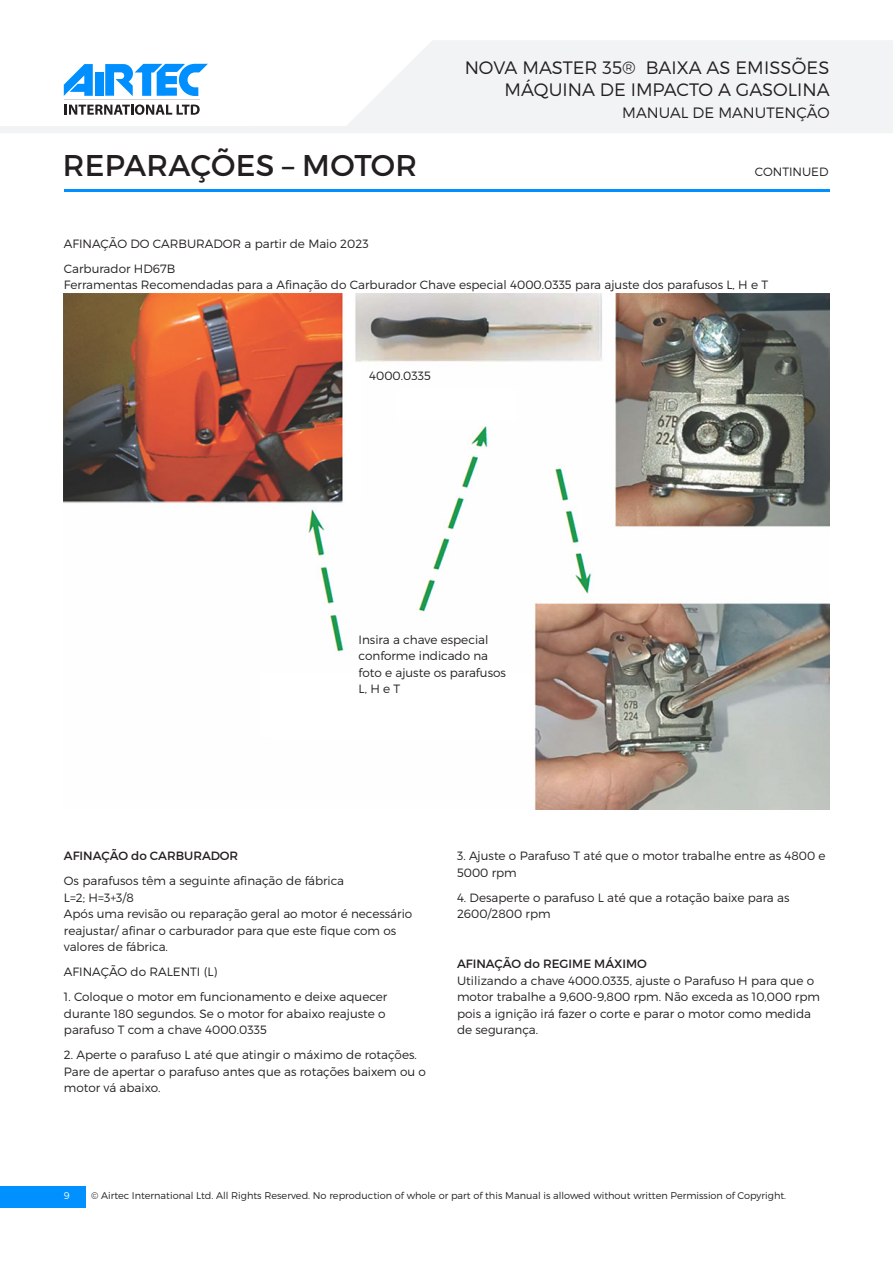
<style>
.page{position:relative;width:893px;height:1263px;background:#fff}
.page>*{position:absolute;margin:0;border:0;box-sizing:border-box;transform-origin:0 0}
.t1{font:30px "Montserrat";letter-spacing:.01em;color:#231f20}
.t2{font:300 18px/22.2px "Montserrat";color:#231f20;text-align:right}
.t3{font:300 15px "Montserrat";color:#231f20}
.t4{font:300 12px/16.5px "Montserrat";color:#231f20}
.t5{font:12px "Montserrat";color:#231f20}
.t6{font:300 9.75px "Montserrat";color:#231f20}
.t7{font:300 9.75px "Montserrat";color:#fff}
.s1{font-weight:400}
</style>
<div class="page">
<svg style="left:0;top:40px;width:893px;height:93px;fill:#f2f3f4"></svg>
<div style="left:0;top:1186px;width:85px;height:22px;background:#0090ff"></div>
<svg style="left:65px;top:104px;width:135px;height:11px"></svg>
<hr style="left:64px;top:99px;width:135px;height:1px;background:#d1d1d4">
<svg style="left:64px;top:64px;width:29px;height:32px"></svg>
<div style="left:95px;top:73px;width:9px;height:23px;background:#008fff"></div>
<svg style="left:105px;top:64px;width:103px;height:32px"></svg>
<hr style="left:64px;top:189px;width:766px;height:2px;background:#0090ff">
<img style="left:64px;top:293px;width:765px;height:516px">
<p class="t1" style="left:63px;top:146px;width:356px">REPARAÇÕES – MOTOR</p>
<h2 class="t2" style="left:465px;top:56px;width:366px">NOVA MASTER 35® BAIXA AS EMISSÕES<br>MÁQUINA DE IMPACTO A GASOLINA</h2>
<p class="t3" style="left:622px;top:104px;width:209px">MANUAL DE MANUTENÇÃO</p>
<p class="t4" style="left:755px;top:163px;width:75px">CONTINUED</p>
<p class="t4" style="left:64px;top:235px;width:306px">AFINAÇÃO DO CARBURADOR a partir de Maio 2023</p>
<p class="t4" style="left:64px;top:260px;width:706px">Carburador HD67B<br>Ferramentas Recomendadas para a Afinação do Carburador Chave especial 4000.0335 para ajuste dos parafusos L, H e T</p>
<p class="t4" style="left:369px;top:367px;width:63px">4000.0335</p>
<p class="t4" style="left:359px;top:631px;width:149px">Insira a chave especial conforme indicado na foto e ajuste os parafusos<br>L, H e T</p>
<p class="t5" style="left:64px;top:848px;width:176px">AFINAÇÃO do CARBURADOR</p>
<p class="t4" style="left:64px;top:872px;width:350px">Os parafusos têm a seguinte afinação de fábrica<br>L=2; H=3+3/8<br>Após uma revisão ou reparação geral ao motor é necessário reajustar/ afinar o carburador para que este fique com os valores de fábrica.</p>
<p class="t4" style="left:64px;top:963px;width:155px">AFINAÇÃO do RALENTI (L)</p>
<p class="t4" style="left:64px;top:988px;width:325px">1. Coloque o motor em funcionamento e deixe aquecer durante 180 segundos. Se o motor for abaixo reajuste o parafuso T com a chave 4000.0335</p>
<p class="t4" style="left:64px;top:1046px;width:364px">2. Aperte o parafuso L até que atingir o máximo de rotações.<br>Pare de apertar o parafuso antes que as rotações baixem ou o motor vá abaixo.</p>
<p class="t4" style="left:457px;top:847px;width:370px">3. Ajuste o Parafuso T até que o motor trabalhe entre as 4800 e<br>5000 rpm</p>
<p class="t4" style="left:457px;top:889px;width:334px">4. Desaperte o parafuso L até que a rotação baixe para as<br>2600/2800 rpm</p>
<p class="t4" style="left:457px;top:955px;width:364px"><span class="s1">AFINAÇÃO do REGIME MÁXIMO<br></span>Utilizando a chave 4000.0335, ajuste o Parafuso H para que o motor trabalhe a 9,600-9,800 rpm. Não exceda as 10,000 rpm pois a ignição irá fazer o corte e parar o motor como medida de segurança.</p>
<p class="t7" style="left:64px;top:1190px;width:7px">9</p>
<p class="t6" style="left:91px;top:1190px;width:697px">© Airtec International Ltd. All Rights Reserved. No reproduction of whole or part of this Manual is allowed without written Permission of Copyright.</p>
</div>
